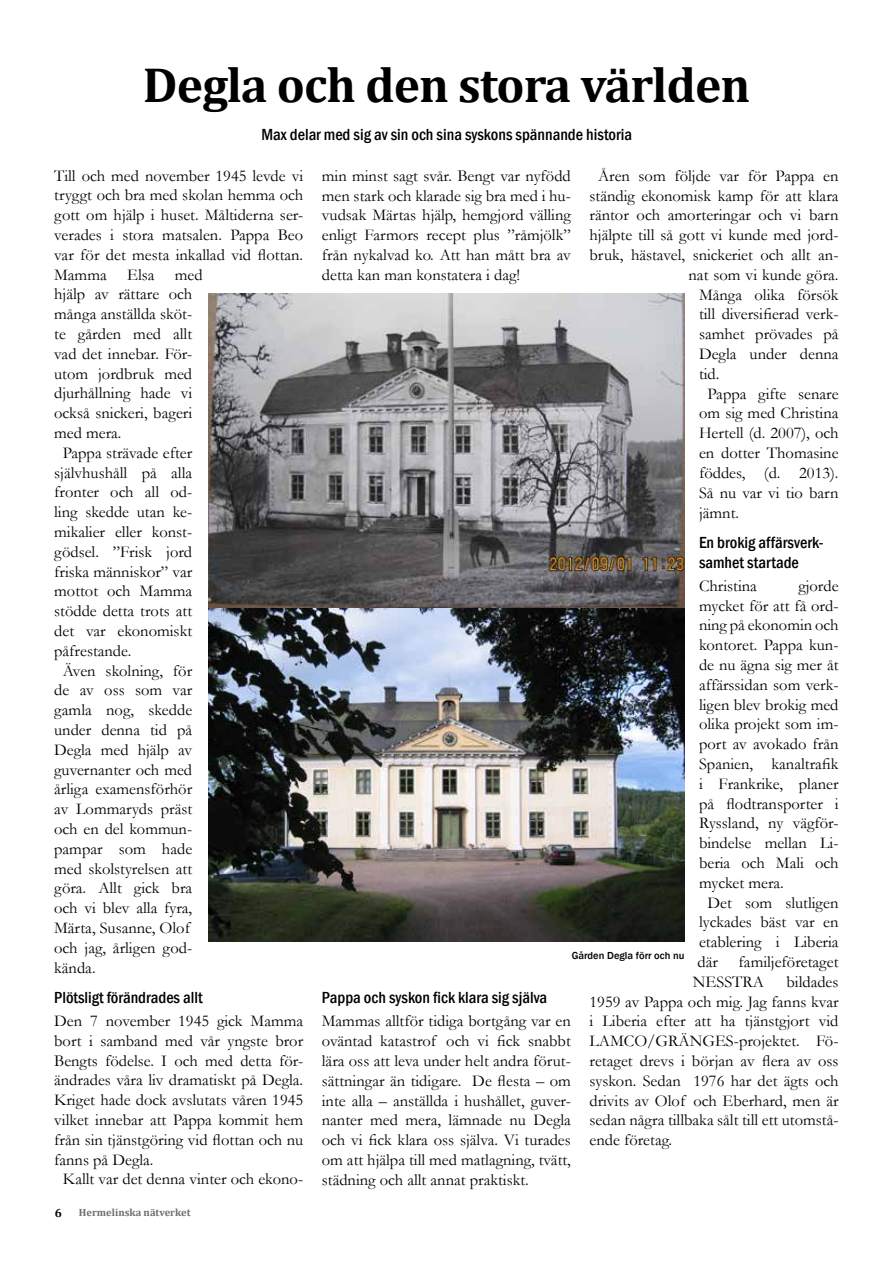
<style>
.page{position:relative;width:893px;height:1263px;background:#fff}
.page>*{position:absolute;margin:0;border:0;box-sizing:border-box;transform-origin:0 0}
.t1{font:700 49.5px "Cambria";letter-spacing:-.02em;color:#000}
.t2{font:16.5px/19.8px "Garamond";color:#000;text-align:justify}
.t3{font:500 condensed 16.5px/19.8px "Franklin Gothic";color:#000}
.t4{font:700 12px "Cambria";color:#000}
.t5{font:700 10.5px "Cambria";color:#6d6e70}
.t6{font:500 10.5px "Franklin Gothic";color:#000}
</style>
<div class="page">
<img style="left:209px;top:294px;width:475px;height:648px">
<h1 class="t1" style="left:143px;top:50px;width:609px">Degla och den stora världen</h1>
<p class="t3" style="left:261px;top:124px;width:372px">Max delar med sig av sin och sina syskons spännande historia</p>
<p class="t2" style="left:54px;top:165px;width:251px">Till och med november 1945 levde vi</p>
<p class="t2" style="left:54px;top:185px;width:251px">tryggt och bra med skolan hemma och</p>
<p class="t2" style="left:54px;top:205px;width:251px">gott om hjälp i huset. Måltiderna ser-</p>
<p class="t2" style="left:54px;top:224px;width:251px">verades i stora matsalen. Pappa Beo</p>
<p class="t2" style="left:54px;top:244px;width:251px">var för det mesta inkallad vid flottan.</p>
<p class="t2" style="left:54px;top:264px;width:150px">Mamma Elsa med</p>
<p class="t2" style="left:54px;top:284px;width:139px">hjälp av rättare och</p>
<p class="t2" style="left:54px;top:304px;width:139px">många anställda sköt-</p>
<p class="t2" style="left:54px;top:323px;width:140px">te gården med allt</p>
<p class="t2" style="left:54px;top:343px;width:140px">vad det innebar. För-</p>
<p class="t2" style="left:54px;top:363px;width:140px">utom jordbruk med</p>
<p class="t2" style="left:54px;top:383px;width:139px">djurhållning hade vi</p>
<p class="t2" style="left:54px;top:403px;width:139px">också snickeri, bageri</p>
<p class="t2" style="left:54px;top:422px;width:69px">med mera.</p>
<p class="t2" style="left:63px;top:442px;width:131px">Pappa strävade efter</p>
<p class="t2" style="left:54px;top:462px;width:139px">självhushåll på alla</p>
<p class="t2" style="left:54px;top:482px;width:139px">fronter och all od-</p>
<p class="t2" style="left:54px;top:502px;width:140px">ling skedde utan ke-</p>
<p class="t2" style="left:54px;top:521px;width:140px">mikalier eller konst-</p>
<p class="t2" style="left:54px;top:541px;width:139px">gödsel. ”Frisk jord</p>
<p class="t2" style="left:54px;top:561px;width:139px">friska människor” var</p>
<p class="t2" style="left:54px;top:581px;width:139px">mottot och Mamma</p>
<p class="t2" style="left:54px;top:601px;width:140px">stödde detta trots att</p>
<p class="t2" style="left:54px;top:620px;width:140px">det var ekonomiskt</p>
<p class="t2" style="left:54px;top:640px;width:79px">påfrestande.</p>
<p class="t2" style="left:63px;top:660px;width:131px">Även skolning, för</p>
<p class="t2" style="left:54px;top:680px;width:139px">de av oss som var</p>
<p class="t2" style="left:54px;top:700px;width:140px">gamla nog, skedde</p>
<p class="t2" style="left:54px;top:719px;width:139px">under denna tid på</p>
<p class="t2" style="left:54px;top:739px;width:139px">Degla med hjälp av</p>
<p class="t2" style="left:54px;top:759px;width:140px">guvernanter och med</p>
<p class="t2" style="left:54px;top:779px;width:139px">årliga examensförhör</p>
<p class="t2" style="left:54px;top:799px;width:140px">av Lommaryds präst</p>
<p class="t2" style="left:54px;top:818px;width:140px">och en del kommun-</p>
<p class="t2" style="left:54px;top:838px;width:139px">pampar som hade</p>
<p class="t2" style="left:54px;top:858px;width:140px">med skolstyrelsen att</p>
<p class="t2" style="left:54px;top:878px;width:139px">göra. Allt gick bra</p>
<p class="t2" style="left:54px;top:898px;width:140px">och vi blev alla fyra,</p>
<p class="t2" style="left:54px;top:917px;width:137px">Märta, Susanne, Olof</p>
<p class="t2" style="left:54px;top:937px;width:139px">och jag, årligen god-</p>
<p class="t2" style="left:54px;top:957px;width:43px">kända.</p>
<p class="t3" style="left:54px;top:987px;width:150px">Plötsligt förändrades allt</p>
<p class="t2" style="left:54px;top:1010px;width:250px">Den 7 november 1945 gick Mamma</p>
<p class="t2" style="left:54px;top:1030px;width:250px">bort i samband med vår yngste bror</p>
<p class="t2" style="left:54px;top:1050px;width:251px">Bengts födelse. I och med detta för-</p>
<p class="t2" style="left:54px;top:1070px;width:251px">ändrades våra liv dramatiskt på Degla.</p>
<p class="t2" style="left:54px;top:1090px;width:251px">Kriget hade dock avslutats våren 1945</p>
<p class="t2" style="left:54px;top:1109px;width:251px">vilket innebar att Pappa kommit hem</p>
<p class="t2" style="left:54px;top:1129px;width:251px">från sin tjänstgöring vid flottan och nu</p>
<p class="t2" style="left:54px;top:1149px;width:101px">fanns på Degla.</p>
<p class="t2" style="left:63px;top:1169px;width:242px">Kallt var det denna vinter och ekono-</p>
<p class="t2" style="left:598px;top:165px;width:242px">Åren som följde var för Pappa en</p>
<p class="t2" style="left:589px;top:185px;width:250px">ständig ekonomisk kamp för att klara</p>
<p class="t2" style="left:589px;top:205px;width:250px">räntor och amorteringar och vi barn</p>
<p class="t2" style="left:589px;top:225px;width:251px">hjälpte till så gott vi kunde med jord-</p>
<p class="t2" style="left:589px;top:245px;width:250px">bruk, hästavel, snickeriet och allt an-</p>
<p class="t2" style="left:688px;top:264px;width:151px">nat som vi kunde göra.</p>
<p class="t2" style="left:699px;top:284px;width:141px">Många olika försök</p>
<p class="t2" style="left:699px;top:304px;width:141px">till diversifierad verk-</p>
<p class="t2" style="left:699px;top:324px;width:141px">samhet prövades på</p>
<p class="t2" style="left:699px;top:344px;width:141px">Degla under denna</p>
<p class="t2" style="left:699px;top:363px;width:22px">tid.</p>
<p class="t2" style="left:707px;top:383px;width:133px">Pappa gifte senare</p>
<p class="t2" style="left:699px;top:403px;width:141px">om sig med Christina</p>
<p class="t2" style="left:699px;top:423px;width:141px">Hertell (d. 2007), och</p>
<p class="t2" style="left:699px;top:443px;width:141px">en dotter Thomasine</p>
<p class="t2" style="left:699px;top:462px;width:141px">föddes, (d. 2013).</p>
<p class="t2" style="left:699px;top:482px;width:141px">Så nu var vi tio barn</p>
<p class="t2" style="left:699px;top:502px;width:42px">jämnt.</p>
<p class="t3" style="left:699px;top:532px;width:126px">En brokig affärsverk&shy;samhet startade</p>
<p class="t2" style="left:699px;top:575px;width:59px">Christina</p>
<p class="t2" style="left:798px;top:575px;width:42px">gjorde</p>
<p class="t2" style="left:699px;top:595px;width:141px">mycket för att få ord-</p>
<p class="t2" style="left:699px;top:615px;width:141px">ning på ekonomin och</p>
<p class="t2" style="left:699px;top:635px;width:141px">kontoret. Pappa kun-</p>
<p class="t2" style="left:699px;top:654px;width:141px">de nu ägna sig mer åt</p>
<p class="t2" style="left:699px;top:674px;width:141px">affärssidan som verk-</p>
<p class="t2" style="left:699px;top:694px;width:141px">ligen blev brokig med</p>
<p class="t2" style="left:699px;top:714px;width:141px">olika projekt som im-</p>
<p class="t2" style="left:699px;top:734px;width:141px">port av avokado från</p>
<p class="t2" style="left:699px;top:753px;width:141px">Spanien, kanaltrafik</p>
<p class="t2" style="left:699px;top:773px;width:141px">i Frankrike, planer</p>
<p class="t2" style="left:699px;top:793px;width:141px">på flodtransporter i</p>
<p class="t2" style="left:699px;top:813px;width:141px">Ryssland, ny vägför-</p>
<p class="t2" style="left:699px;top:833px;width:141px">bindelse mellan Li-</p>
<p class="t2" style="left:699px;top:852px;width:141px">beria och Mali och</p>
<p class="t2" style="left:699px;top:872px;width:86px">mycket mera.</p>
<p class="t2" style="left:707px;top:892px;width:133px">Det som slutligen</p>
<p class="t2" style="left:699px;top:912px;width:141px">lyckades bäst var en</p>
<p class="t2" style="left:699px;top:932px;width:141px">etablering i Liberia</p>
<p class="t2" style="left:697px;top:951px;width:22px">där</p>
<p class="t2" style="left:322px;top:165px;width:251px">min minst sagt svår. Bengt var nyfödd men stark och klarade sig bra med i hu&shy;vudsak Märtas hjälp, hemgjord välling enligt Farmors recept plus ”råmjölk” från nykalvad ko. Att han mått bra av detta kan man konstatera i dag!</p>
<p class="t6" style="left:572px;top:949px;width:114px">Gården Degla förr och nu</p>
<p class="t2" style="left:693px;top:951px;width:147px;text-indent:46px">familjeföretaget<br>NESSTRA</p>
<p class="t2" style="left:589px;top:971px;width:251px;text-indent:197px">bildades 1959 av Pappa och mig. Jag fanns kvar i Liberia efter att ha tjänstgjort vid LAMCO/GRÄNGES-projektet. Fö&shy;retaget drevs i början av flera av oss syskon. Sedan 1976 har det ägts och drivits av Olof och Eberhard, men är sedan några tillbaka sålt till ett utomstå&shy;ende företag.</p>
<p class="t3" style="left:322px;top:988px;width:227px">Pappa och syskon fick klara sig själva</p>
<p class="t2" style="left:322px;top:1011px;width:251px">Mammas alltför tidiga bortgång var en oväntad katastrof och vi fick snabbt lära oss att leva under helt andra förut&shy;sättningar än tidigare. De flesta – om inte alla – anställda i hushållet, guver&shy;nanter med mera, lämnade nu Degla och vi fick klara oss själva. Vi turades om att hjälpa till med matlagning, tvätt, städning och allt annat praktiskt.</p>
<p class="t4" style="left:55px;top:1204px;width:9px">6</p>
<p class="t5" style="left:79px;top:1205px;width:113px">Hermelinska nätverket</p>
</div>
